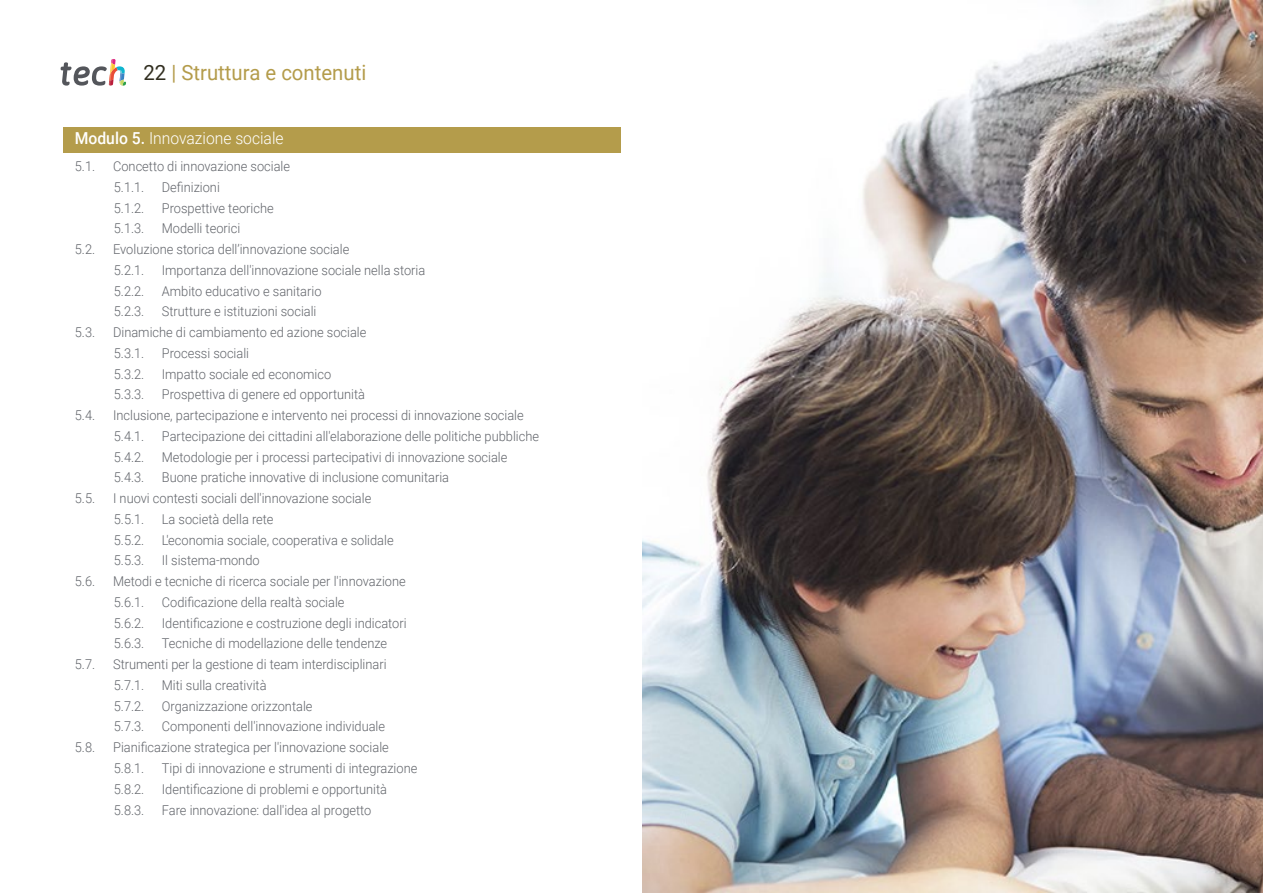
<style>
.page{position:relative;width:1263px;height:893px;background:#fff}
.page>*{position:absolute;margin:0;border:0;box-sizing:border-box;transform-origin:0 0}
.t1{font:21px "Roboto";color:#b49c4b}
.t2{font:300 16.5px "Roboto";color:#fff;scale:.95 1}
.t3{font:300 13.5px/20.7px "Roboto";color:#61646a;scale:.95 1}
.s1{color:#312e20}
.s2{font-weight:500}
</style>
<div class="page">
<svg style="left:61px;top:59px;width:65px;height:27px"></svg>
<img style="left:642px;top:0;width:621px;height:893px">
<div style="left:64px;top:128px;width:557px;height:25px;background:#b49c4b"></div>
<h1 class="t1" style="left:144px;top:57px;width:224px"><span class="s1">22</span> | Struttura e contenuti</h1>
<p class="t2" style="left:75px;top:127px;width:221px"><span class="s2">Modulo 5.</span> Innovazione sociale</p>
<p class="t3" style="left:75px;top:156px;width:23px">5.1.</p>
<p class="t3" style="left:113px;top:156px;width:188px">Concetto di innovazione sociale<br>5.1.1.</p>
<p class="t3" style="left:162px;top:176px;width:63px">Definizioni</p>
<p class="t3" style="left:114px;top:197px;width:34px">5.1.2.</p>
<p class="t3" style="left:162px;top:197px;width:119px">Prospettive teoriche</p>
<p class="t3" style="left:114px;top:218px;width:34px">5.1.3.</p>
<p class="t3" style="left:162px;top:218px;width:84px">Modelli teorici</p>
<p class="t3" style="left:75px;top:239px;width:23px">5.2.</p>
<p class="t3" style="left:113px;top:239px;width:250px">Evoluzione storica dell’innovazione sociale<br>5.2.1.</p>
<p class="t3" style="left:162px;top:259px;width:279px">Importanza dell'innovazione sociale nella storia</p>
<p class="t3" style="left:114px;top:280px;width:34px">5.2.2.</p>
<p class="t3" style="left:162px;top:280px;width:170px">Ambito educativo e sanitario</p>
<p class="t3" style="left:114px;top:301px;width:34px">5.2.3.</p>
<p class="t3" style="left:162px;top:301px;width:164px">Strutture e istituzioni sociali</p>
<p class="t3" style="left:75px;top:322px;width:23px">5.3.</p>
<p class="t3" style="left:113px;top:322px;width:268px">Dinamiche di cambiamento ed azione sociale<br>5.3.1.</p>
<p class="t3" style="left:162px;top:342px;width:93px">Processi sociali</p>
<p class="t3" style="left:114px;top:363px;width:34px">5.3.2.</p>
<p class="t3" style="left:162px;top:363px;width:180px">Impatto sociale ed economico</p>
<p class="t3" style="left:114px;top:384px;width:34px">5.3.3.</p>
<p class="t3" style="left:162px;top:384px;width:216px">Prospettiva di genere ed opportunità</p>
<p class="t3" style="left:75px;top:405px;width:23px">5.4.</p>
<p class="t3" style="left:113px;top:405px;width:434px">Inclusione, partecipazione e intervento nei processi di innovazione sociale<br>5.4.1.</p>
<p class="t3" style="left:162px;top:425px;width:398px">Partecipazione dei cittadini all'elaborazione delle politiche pubbliche</p>
<p class="t3" style="left:114px;top:446px;width:34px">5.4.2.</p>
<p class="t3" style="left:162px;top:446px;width:365px">Metodologie per i processi partecipativi di innovazione sociale</p>
<p class="t3" style="left:114px;top:467px;width:34px">5.4.3.</p>
<p class="t3" style="left:162px;top:467px;width:304px">Buone pratiche innovative di inclusione comunitaria</p>
<p class="t3" style="left:75px;top:488px;width:23px">5.5.</p>
<p class="t3" style="left:113px;top:488px;width:273px">I nuovi contesti sociali dell'innovazione sociale<br>5.5.1.</p>
<p class="t3" style="left:162px;top:508px;width:119px">La società della rete</p>
<p class="t3" style="left:114px;top:529px;width:34px">5.5.2.</p>
<p class="t3" style="left:162px;top:529px;width:245px">L'economia sociale, cooperativa e solidale</p>
<p class="t3" style="left:114px;top:550px;width:34px">5.5.3.</p>
<p class="t3" style="left:162px;top:550px;width:104px">Il sistema-mondo</p>
<p class="t3" style="left:75px;top:571px;width:23px">5.6.</p>
<p class="t3" style="left:113px;top:571px;width:309px">Metodi e tecniche di ricerca sociale per l'innovazione<br>5.6.1.</p>
<p class="t3" style="left:162px;top:591px;width:194px">Codificazione della realtà sociale</p>
<p class="t3" style="left:114px;top:612px;width:34px">5.6.2.</p>
<p class="t3" style="left:162px;top:612px;width:259px">Identificazione e costruzione degli indicatori</p>
<p class="t3" style="left:114px;top:633px;width:34px">5.6.3.</p>
<p class="t3" style="left:162px;top:633px;width:239px">Tecniche di modellazione delle tendenze</p>
<p class="t3" style="left:75px;top:654px;width:23px">5.7.</p>
<p class="t3" style="left:113px;top:654px;width:289px">Strumenti per la gestione di team interdisciplinari<br>5.7.1.</p>
<p class="t3" style="left:162px;top:674px;width:112px">Miti sulla creatività</p>
<p class="t3" style="left:114px;top:695px;width:34px">5.7.2.</p>
<p class="t3" style="left:162px;top:695px;width:160px">Organizzazione orizzontale</p>
<p class="t3" style="left:114px;top:716px;width:34px">5.7.3.</p>
<p class="t3" style="left:162px;top:716px;width:237px">Componenti dell'innovazione individuale</p>
<p class="t3" style="left:75px;top:737px;width:23px">5.8.</p>
<p class="t3" style="left:113px;top:737px;width:292px">Pianificazione strategica per l'innovazione sociale<br>5.8.1.</p>
<p class="t3" style="left:162px;top:757px;width:270px">Tipi di innovazione e strumenti di integrazione</p>
<p class="t3" style="left:114px;top:778px;width:34px">5.8.2.</p>
<p class="t3" style="left:162px;top:778px;width:239px">Identificazione di problemi e opportunità</p>
<p class="t3" style="left:114px;top:799px;width:34px">5.8.3.</p>
<p class="t3" style="left:162px;top:799px;width:222px">Fare innovazione: dall'idea al progetto</p>
</div>
